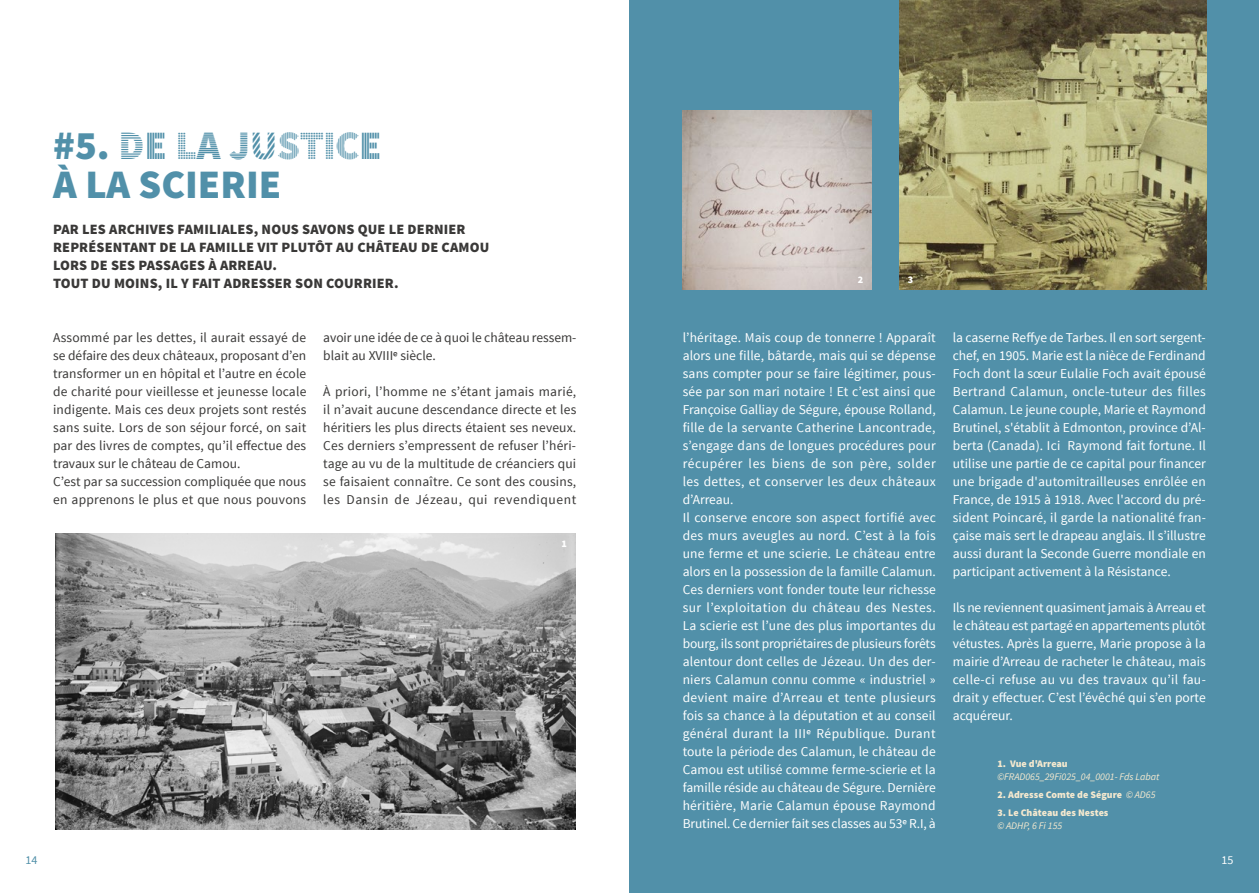
<style>
.page{position:relative;width:1259px;height:893px;background:#fff}
.page>*{position:absolute;margin:0;border:0;box-sizing:border-box;transform-origin:0 0}
.t1{font:40.5px "Source Sans Pro DISPLAY";color:#5190a9}
.t2{font:900 40.5px "Source Sans Pro";color:#5190a9}
.t3{font:900 14.25px/18px "Source Sans Pro";letter-spacing:.01em;color:#3a3938}
.t4{font:13.5px/18px "Source Sans Pro";letter-spacing:.01em;color:#fff;text-align:justify}
.t5{font:13.5px/18px "Source Sans Pro";letter-spacing:.01em;color:#3a3938}
.t6{font:12px "Source Sans Pro";color:#5190a9}
.t7{font:12px "Source Sans Pro";color:#fff}
.t8{font:900 10.05px "Source Sans Pro";color:#f5e9cf}
.t9{font:italic 10.05px "Source Sans Pro";color:#f5e9cf}
.t10{font:900 10.05px "Source Sans Pro";color:#fff}
.s1{font-family:"Source Sans Pro";font-weight:900}
.s2{font-weight:400;font-style:italic}
</style>
<div class="page">
<div style="left:629px;top:0;width:630px;height:893px;background:#5190a9"></div>
<img style="left:55px;top:534px;width:520px;height:295px">
<img style="left:899px;top:0;width:307px;height:289px">
<img style="left:682px;top:111px;width:189px;height:178px">
<h1 class="t1" style="left:53px;top:125px;width:330px"><span class="s1">#5.</span> DE LA JUSTICE</h1>
<h1 class="t2" style="left:53px;top:158px;width:230px">À LA SCIERIE</h1>
<p class="t3" style="left:53px;top:221px;width:438px">PAR LES ARCHIVES FAMILIALES, NOUS SAVONS QUE LE DERNIER REPRÉSENTANT DE LA FAMILLE VIT PLUTÔT AU CHÂTEAU DE CAMOU LORS DE SES PASSAGES À ARREAU.<br>TOUT DU MOINS, IL Y FAIT ADRESSER SON COURRIER.</p>
<p class="t5" style="left:53px;top:329px;width:255px">Assommé par les dettes, il aurait essayé de se défaire des deux châteaux, proposant d’en transformer un en hôpital et l’autre en école de charité pour vieillesse et jeunesse locale indigente. Mais ces deux projets sont restés sans suite. Lors de son séjour forcé, on sait par des livres de comptes, qu’il effectue des travaux sur le château de Camou.<br>C’est par sa succession compliquée que nous en apprenons le plus et que nous pouvons</p>
<p class="t5" style="left:323px;top:329px;width:255px">avoir une idée de ce à quoi le château ressem&shy;blait au XVIIIᵉ siècle.</p>
<p class="t5" style="left:323px;top:383px;width:255px;text-align:justify">À priori, l’homme ne s’étant jamais marié, il n’avait aucune descendance directe et les héritiers les plus directs étaient ses neveux.<br>Ces derniers s’empressent de refuser l’héri&shy;tage au vu de la multitude de créanciers qui se faisaient connaître. Ce sont des cousins, les Dansin de Jézeau, qui revendiquent</p>
<p class="t10" style="left:561px;top:537px;width:7px">1</p>
<p class="t10" style="left:858px;top:273px;width:7px">2</p>
<p class="t10" style="left:907px;top:273px;width:7px">3</p>
<p class="t4" style="left:682px;top:329px;width:255px;text-align:left">l’héritage. Mais coup de tonnerre ! Apparaît alors une fille, bâtarde, mais qui se dépense sans compter pour se faire légitimer, pous&shy;sée par son mari notaire ! Et c’est ainsi que Françoise Galliay de Ségure, épouse Rolland, fille de la servante Catherine Lancontrade, s’engage dans de longues procédures pour récupérer les biens de son père, solder les dettes, et conserver les deux châteaux d’Arreau.<br>Il conserve encore son aspect fortifié avec des murs aveugles au nord. C’est à la fois une ferme et une scierie. Le château entre alors en la possession de la famille Calamun.<br>Ces derniers vont fonder toute leur richesse sur l’exploitation du château des Nestes.<br>La scierie est l’une des plus importantes du bourg, ils sont propriétaires de plusieurs forêts alentour dont celles de Jézeau. Un des der&shy;niers Calamun connu comme « industriel » devient maire d’Arreau et tente plusieurs fois sa chance à la députation et au conseil général durant la IIIᵉ République. Durant toute la période des Calamun, le château de Camou est utilisé comme ferme-scierie et la famille réside au château de Ségure. Dernière héritière, Marie Calamun épouse Raymond Brutinel. Ce dernier fait ses classes au 53ᵉ R.I, à</p>
<p class="t4" style="left:952px;top:329px;width:255px">la caserne Reffye de Tarbes. Il en sort sergent&shy;chef, en 1905. Marie est la nièce de Ferdinand Foch dont la sœur Eulalie Foch avait épousé Bertrand Calamun, oncle-tuteur des filles Calamun. Le jeune couple, Marie et Raymond Brutinel, s'établit à Edmonton, province d’Al&shy;berta (Canada). Ici Raymond fait fortune. Il utilise une partie de ce capital pour financer une brigade d'automitrailleuses enrôlée en France, de 1915 à 1918. Avec l'accord du pré&shy;sident Poincaré, il garde la nationalité fran&shy;çaise mais sert le drapeau anglais. Il s’illustre aussi durant la Seconde Guerre mondiale en participant activement à la Résistance.</p>
<p class="t4" style="left:952px;top:599px;width:255px">Ils ne reviennent quasiment jamais à Arreau et le château est partagé en appartements plutôt vétustes. Après la guerre, Marie propose à la mairie d’Arreau de racheter le château, mais celle-ci refuse au vu des travaux qu’il fau&shy;drait y effectuer. C’est l’évêché qui s’en porte acquéreur.</p>
<p class="t8" style="left:997px;top:757px;width:72px">1. Vue d'Arreau</p>
<p class="t9" style="left:997px;top:770px;width:164px">©FRAD065_29Fi025_04_0001- Fds Labat</p>
<p class="t8" style="left:997px;top:788px;width:160px">2. Adresse Comte de Ségure <span class="s2">© AD65</span></p>
<p class="t8" style="left:997px;top:806px;width:113px">3. Le Château des Nestes</p>
<p class="t9" style="left:997px;top:819px;width:66px">© ADHP, 6 Fi 155</p>
<p class="t6" style="left:26px;top:853px;width:13px">14</p>
<p class="t7" style="left:1221px;top:853px;width:13px">15</p>
</div>
